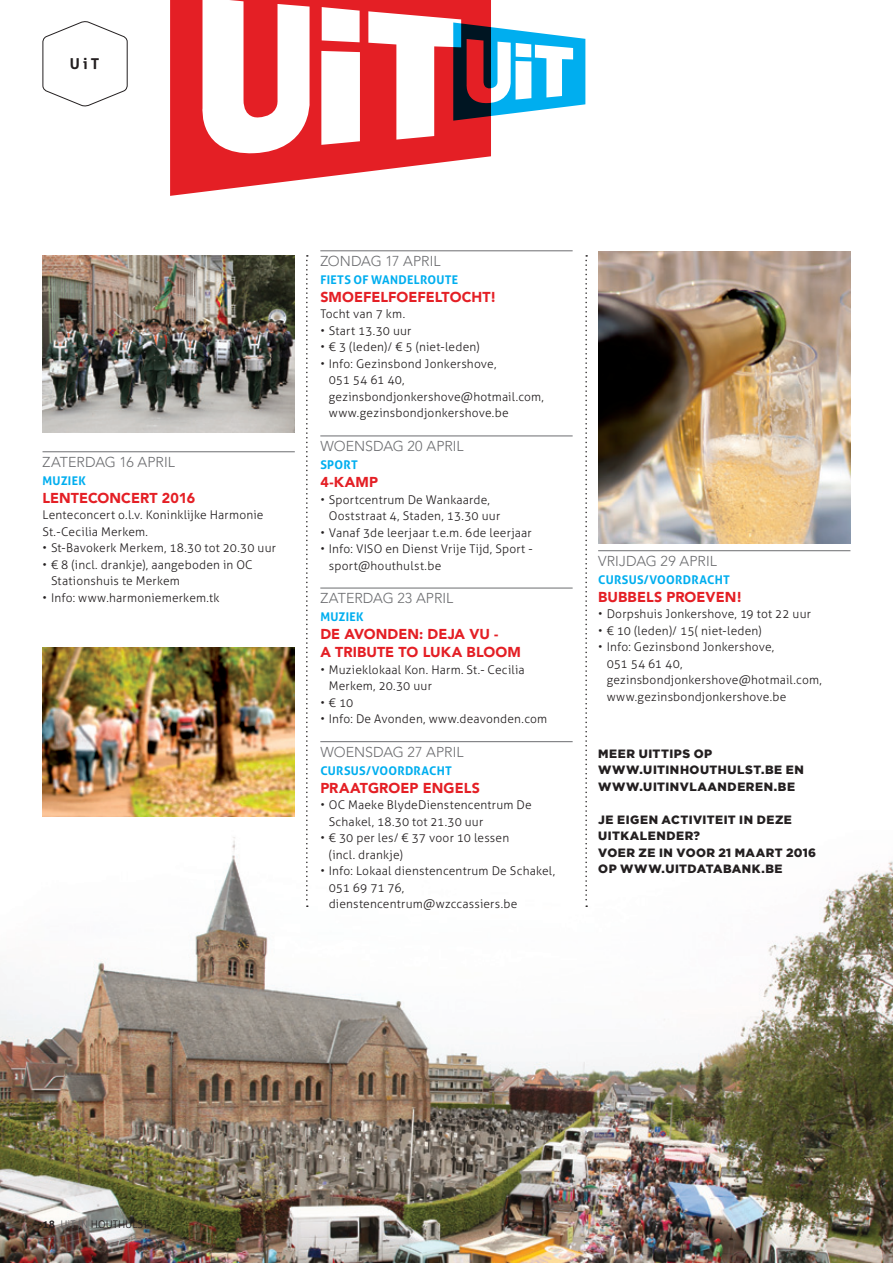
<style>
.page{position:relative;width:893px;height:1263px;background:#fff}
.page>*{position:absolute;margin:0;border:0;box-sizing:border-box;transform-origin:0 0}
.t1{font:700 15px "Aller";color:#231f20}
.t2{font:900 14.25px "Avenir LT Std";letter-spacing:.005em;color:#e41f25}
.t3{font:300 14.25px "Avenir LT Std";color:#6c6d70}
.t4{font:300 12px/16.5px "Aller";letter-spacing:.015em;color:#231f20}
.t5{font:900 12px "Gotham";letter-spacing:.035em;color:#231f20}
.t6{font:700 12px "Aller";letter-spacing:.02em;color:#00aeef}
.t7{font:300 10.5px "Aller";color:#231f20}
.s1{font-weight:700}
.s2{color:#636366}
</style>
<div class="page">
<img style="left:0;top:812px;width:893px;height:451px">
<svg style="left:170px;top:0;width:321px;height:196px;fill:#e41f25"></svg>
<svg style="left:198px;top:0;width:112px;height:156px"></svg>
<svg style="left:322px;top:7px;width:38px;height:35px"></svg>
<svg style="left:321px;top:51px;width:39px;height:94px"></svg>
<svg style="left:368px;top:11px;width:217px;height:129px"></svg>
<svg style="left:585px;top:255px;width:2px;height:652px"></svg>
<svg style="left:306px;top:255px;width:2px;height:652px"></svg>
<svg style="left:42px;top:21px;width:86px;height:86px"></svg>
<hr style="left:43px;top:451px;width:252px;height:1px;background:#6c6d70">
<img style="left:43px;top:255px;width:252px;height:178px">
<img style="left:43px;top:647px;width:252px;height:169px">
<hr style="left:320px;top:251px;width:253px;height:1px;background:#6c6d70">
<hr style="left:320px;top:436px;width:253px;height:1px;background:#6c6d70">
<hr style="left:320px;top:588px;width:253px;height:1px;background:#6c6d70">
<hr style="left:320px;top:741px;width:253px;height:1px;background:#6c6d70">
<hr style="left:598px;top:550px;width:252px;height:1px;background:#6c6d70">
<img style="left:598px;top:252px;width:252px;height:292px">
<p class="t1" style="left:70px;top:55px;width:31px">UIT</p>
<p class="t3" style="left:43px;top:454px;width:134px">ZATERDAG 16 APRIL</p>
<p class="t6" style="left:43px;top:473px;width:8px">MUZIE</p>
<p class="t6" style="left:78px;top:473px;width:9px">K</p>
<p class="t2" style="left:43px;top:489px;width:154px">LENTECONCE RT 2016</p>
<p class="t4" style="left:43px;top:507px;width:222px">Lenteconcert o.l.v. Koninklijke Harmonie<br>St.-Cecilia Merkem.</p>
<p class="t4" style="left:43px;top:540px;width:235px">• St-Bavokerk Merkem, 18.30 tot 20.30 uur</p>
<p class="t4" style="left:51px;top:556px;width:203px;text-indent:-9px">• € 8 (incl. drankje), aangeboden in OC<br>Stationshuis te Merkem</p>
<p class="t4" style="left:43px;top:589px;width:179px">• Info: www.harmoniemerkem.tk</p>
<p class="t3" style="left:320px;top:253px;width:19px">ZONDAG</p>
<p class="t3" style="left:386px;top:253px;width:57px">17 APRIL</p>
<p class="t6" style="left:320px;top:272px;width:7px">FIET</p>
<p class="t6" style="left:344px;top:272px;width:36px">S OF WANDELR</p>
<p class="t6" style="left:427px;top:272px;width:17px">OUTE</p>
<p class="t2" style="left:320px;top:288px;width:178px">SMOEFELFOEFELTOCHT!</p>
<p class="t4" style="left:320px;top:306px;width:86px">Tocht van 7 km.</p>
<p class="t4" style="left:320px;top:322px;width:93px">• Start 13.30 uur</p>
<p class="t4" style="left:320px;top:339px;width:161px">• € 3 (leden)/ € 5 (niet-leden)</p>
<p class="t4" style="left:329px;top:355px;width:217px;text-indent:-9px">• Info: Gezinsbond Jonkershove,<br>051 54 61 40, gezinsbondjonkershove@hotmail.com, www.gezinsbondjonkershove.be</p>
<p class="t3" style="left:320px;top:438px;width:25px">WOEN</p>
<p class="t3" style="left:365px;top:438px;width:19px">SDAG</p>
<p class="t3" style="left:408px;top:438px;width:28px">20 APRIL</p>
<p class="t6" style="left:320px;top:457px;width:31px">SPORT</p>
<p class="t2" style="left:320px;top:473px;width:58px">4-KAMP</p>
<p class="t4" style="left:329px;top:491px;width:173px;text-indent:-9px">• Sportcentrum De Wankaarde,<br>Ooststraat 4, Staden, 13.30 uur</p>
<p class="t4" style="left:320px;top:524px;width:213px">• Vanaf 3de leerjaar t.e.m. 6de leerjaar</p>
<p class="t4" style="left:329px;top:541px;width:205px;text-indent:-9px">• Info: VISO en Dienst Vrije Tijd, Sport - sport@houthulst.be</p>
<p class="t3" style="left:320px;top:590px;width:135px">ZATERDAG 23 APRIL</p>
<p class="t6" style="left:320px;top:609px;width:8px">MUZIE</p>
<p class="t6" style="left:356px;top:609px;width:9px">K</p>
<p class="t2" style="left:320px;top:626px;width:36px">DE AVON</p>
<p class="t2" style="left:387px;top:626px;width:113px">DEN: DEJA VU -</p>
<p class="t2" style="left:320px;top:644px;width:25px">A TRIBUT</p>
<p class="t2" style="left:385px;top:644px;width:49px">E TO LUKA</p>
<p class="t2" style="left:467px;top:644px;width:12px">BLOOM</p>
<p class="t4" style="left:329px;top:661px;width:197px;text-indent:-9px">• Muzieklokaal Kon. Harm. St.- Cecilia<br>Merkem, 20.30 uur</p>
<p class="t4" style="left:320px;top:694px;width:34px">• € 10</p>
<p class="t4" style="left:320px;top:711px;width:228px">• Info: De Avonden, www.deavonden.com</p>
<p class="t3" style="left:320px;top:743px;width:25px">WOEN</p>
<p class="t3" style="left:365px;top:743px;width:19px">SDAG</p>
<p class="t3" style="left:408px;top:743px;width:57px">27 APRIL</p>
<p class="t6" style="left:320px;top:763px;width:9px">CUR</p>
<p class="t6" style="left:344px;top:763px;width:62px">SUS/VOORDRACHT</p>
<p class="t2" style="left:320px;top:779px;width:20px">PRAAT</p>
<p class="t2" style="left:368px;top:779px;width:113px">GROEP ENGELS</p>
<p class="t4" style="left:329px;top:797px;width:204px;text-indent:-9px">• OC Maeke BlydeDienstencentrum De<br>Schakel, 18.30 tot 21.30 uur</p>
<p class="t4" style="left:329px;top:830px;width:182px;text-indent:-9px">• € 30 per les/ € 37 voor 10 lessen (incl. drankje)</p>
<p class="t4" style="left:329px;top:863px;width:228px;text-indent:-9px">• Info: Lokaal dienstencentrum De Schakel,<br>051 69 71 76, dienstencentrum@wzccassiers.be</p>
<p class="t3" style="left:598px;top:552px;width:39px">VRIJDAG</p>
<p class="t3" style="left:661px;top:552px;width:58px">29 APRIL</p>
<p class="t6" style="left:598px;top:572px;width:86px">CURSUS/VOORDRACHT</p>
<p class="t2" style="left:598px;top:588px;width:11px">BUBB</p>
<p class="t2" style="left:637px;top:588px;width:107px">ELS PROEVEN!</p>
<p class="t4" style="left:598px;top:606px;width:214px">• Dorpshuis Jonkershove, 19 tot 22 uur</p>
<p class="t4" style="left:598px;top:622px;width:165px">• € 10 (leden)/ 15( niet-leden)</p>
<p class="t4" style="left:607px;top:639px;width:217px;text-indent:-9px">• Info: Gezinsbond Jonkershove,<br>051 54 61 40, gezinsbondjonkershove@hotmail.com, www.gezinsbondjonkershove.be</p>
<p class="t5" style="left:598px;top:747px;width:11px">MEER</p>
<p class="t5" style="left:639px;top:747px;width:8px">UITTI</p>
<p class="t5" style="left:674px;top:747px;width:40px">PS OP</p>
<p class="t5" style="left:598px;top:763px;width:15px">WWW</p>
<p class="t5" style="left:639px;top:763px;width:28px">.UITINHOUTHUL</p>
<p class="t5" style="left:745px;top:763px;width:50px">ST.BE EN</p>
<p class="t5" style="left:598px;top:780px;width:15px">WWW</p>
<p class="t5" style="left:639px;top:780px;width:28px">.UITINVLAANDEREN</p>
<p class="t5" style="left:774px;top:780px;width:14px">.BE</p>
<p class="t5" style="left:598px;top:813px;width:28px">JE EIGEN</p>
<p class="t5" style="left:662px;top:813px;width:9px">ACTIVITEIT</p>
<p class="t5" style="left:739px;top:813px;width:27px">IN DEZE</p>
<p class="t5" style="left:598px;top:829px;width:8px">UIT</p>
<p class="t5" style="left:620px;top:829px;width:20px">KALENDER</p>
<p class="t5" style="left:694px;top:829px;width:8px">?</p>
<p class="t5" style="left:598px;top:846px;width:11px">VOER</p>
<p class="t5" style="left:639px;top:846px;width:49px">ZEINVOOR</p>
<p class="t5" style="left:718px;top:846px;width:99px">21 MAART 2016</p>
<p class="t5" style="left:598px;top:862px;width:37px">OP WWW</p>
<p class="t5" style="left:661px;top:862px;width:14px">.UITDATABAN</p>
<p class="t5" style="left:752px;top:862px;width:23px">K.BE</p>
<p class="t7" style="left:43px;top:1218px;width:107px"><span class="s1">18</span> <span class="s2">UiT IN</span> HOUTHULST</p>
</div>
